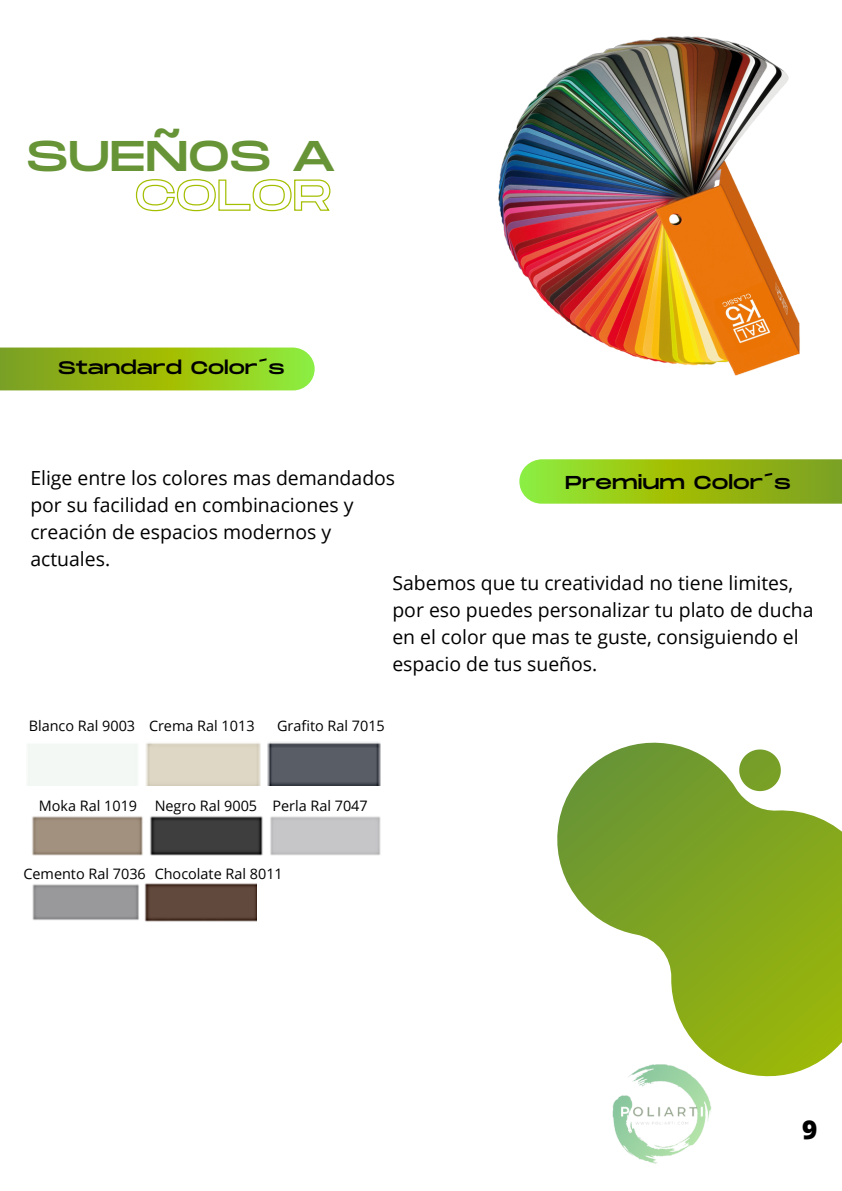
<style>
.page{position:relative;width:842px;height:1191px;background:#fff}
.page>*{position:absolute;margin:0;border:0;box-sizing:border-box;transform-origin:0 0}
.t1{font:42.9px "Monument Extended";color:#679436}
.t2{font:800 26px "Open Sans";color:#000}
.t3{font:19.4px/27px "Open Sans";color:#000}
.t4{font:18.6px "Monument Extended";color:#000}
.t5{font:18.1px "Monument Extended";color:#000}
.t6{font:14.4px "Open Sans";color:#000}
</style>
<div class="page">
<svg style="left:557px;top:742px;width:285px;height:335px"></svg>
<svg style="left:731px;top:742px;width:58px;height:57px"></svg>
<svg style="left:0;top:347px;width:315px;height:43px"></svg>
<svg style="left:519px;top:459px;width:323px;height:44px"></svg>
<svg style="left:135px;top:179px;width:196px;height:33px"></svg>
<img style="left:578px;top:1039px;width:169px;height:125px">
<img style="left:28px;top:742px;width:353px;height:43px">
<img style="left:32px;top:816px;width:349px;height:40px">
<img style="left:32px;top:883px;width:225px;height:39px">
<img style="left:498px;top:36px;width:302px;height:340px">
<h1 class="t1" style="left:26px;top:132px;width:311px">SUEÑOS A</h1>
<p class="t5" style="left:58px;top:358px;width:228px">Standard Color´s</p>
<p class="t3" style="left:30px;top:464px;width:366px">Elige entre los colores mas demandados por su facilidad en combinaciones y creación de espacios modernos y actuales.</p>
<p class="t4" style="left:565px;top:472px;width:227px">Premium Color´s</p>
<p class="t3" style="left:392px;top:568px;width:423px">Sabemos que tu creatividad no tiene limites, por eso puedes personalizar tu plato de ducha en el color que mas te guste, consiguiendo el espacio de tus sueños.</p>
<p class="t6" style="left:29px;top:715px;width:227px">Blanco Ral 9003 Crema Ral 1013</p>
<p class="t6" style="left:277px;top:715px;width:109px">Grafito Ral 7015</p>
<p class="t6" style="left:39px;top:795px;width:330px">Moka Ral 1019 Negro Ral 9005 Perla Ral 7047</p>
<p class="t6" style="left:23px;top:863px;width:261px">Cemento Ral 7036 Chocolate Ral 8011</p>
<h2 class="t2" style="left:802px;top:1110px;width:17px">9</h2>
</div>
